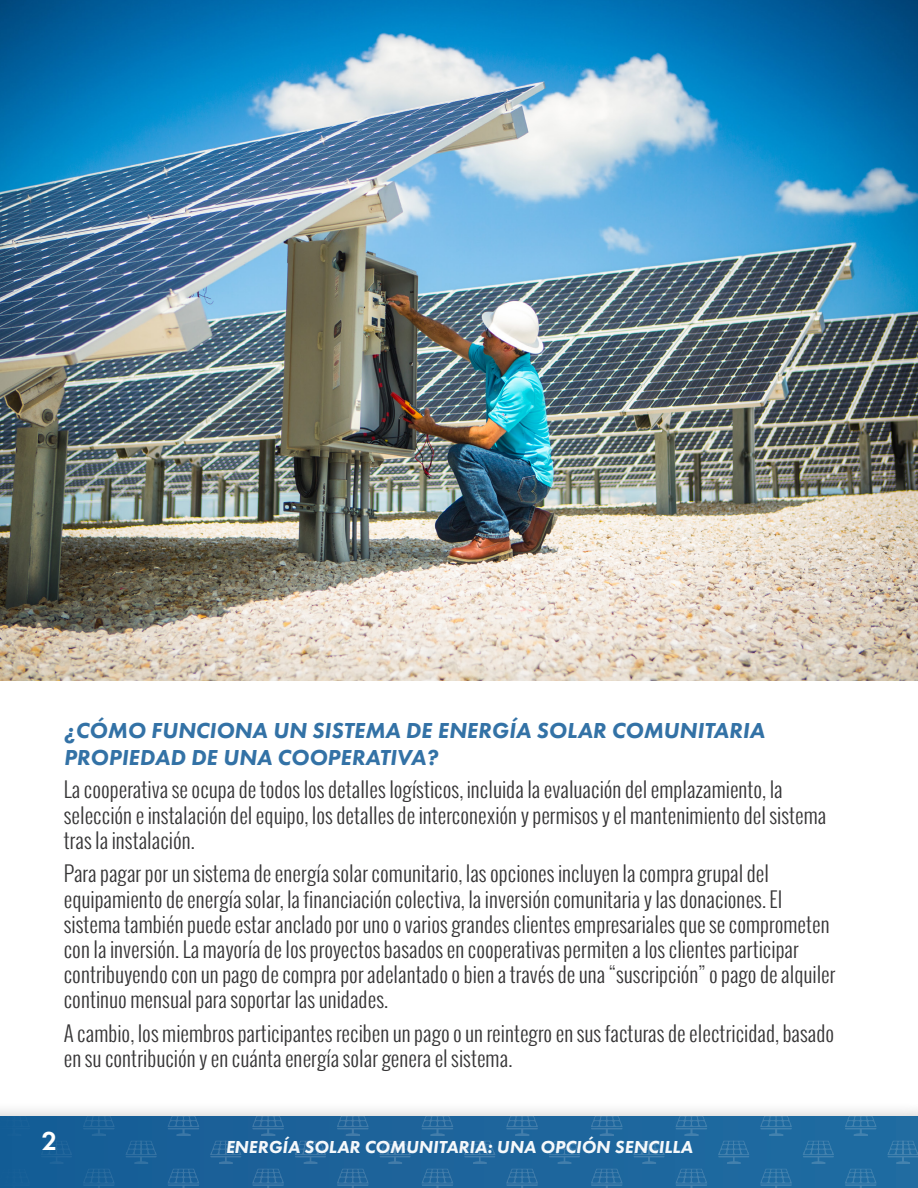
<style>
.page{position:relative;width:918px;height:1188px;background:#fff}
.page>*{position:absolute;margin:0;border:0;box-sizing:border-box;transform-origin:0 0}
.t1{font:600 27px "Futura PT";color:#fff}
.Title_2{font:italic 800 22.5px/27px "Futura PT";color:#3372a6}
.Main_Paragraph{font:300 21px/25.2px "Oswald";color:#363536}
.t2{font:italic 800 18px "Futura PT";color:#fff}
</style>
<div class="page">
<img style="left:0;top:0;width:918px;height:681px">
<div style="left:0;top:1102px;width:918px;height:86px;background:#231f20;opacity:.39"></div>
<div style="left:0;top:1116px;width:918px;height:72px;background:#1d649b"></div>
<svg style="left:0;top:1169px;width:12px;height:19px"></svg>
<svg style="left:91px;top:1169px;width:23px;height:19px"></svg>
<svg style="left:168px;top:1169px;width:31px;height:19px"></svg>
<svg style="left:252px;top:1169px;width:32px;height:19px"></svg>
<svg style="left:337px;top:1169px;width:32px;height:19px"></svg>
<svg style="left:422px;top:1169px;width:31px;height:19px"></svg>
<svg style="left:506px;top:1169px;width:32px;height:19px"></svg>
<svg style="left:591px;top:1169px;width:32px;height:19px"></svg>
<svg style="left:676px;top:1169px;width:31px;height:19px"></svg>
<svg style="left:760px;top:1169px;width:32px;height:19px"></svg>
<svg style="left:845px;top:1169px;width:32px;height:19px"></svg>
<svg style="left:0;top:1116px;width:12px;height:20px"></svg>
<svg style="left:88px;top:1116px;width:26px;height:20px"></svg>
<svg style="left:126px;top:1141px;width:31px;height:23px"></svg>
<svg style="left:168px;top:1116px;width:31px;height:20px"></svg>
<svg style="left:210px;top:1141px;width:31px;height:23px"></svg>
<svg style="left:252px;top:1116px;width:32px;height:20px"></svg>
<svg style="left:295px;top:1141px;width:31px;height:23px"></svg>
<svg style="left:337px;top:1116px;width:32px;height:20px"></svg>
<svg style="left:379px;top:1141px;width:32px;height:23px"></svg>
<svg style="left:421px;top:1116px;width:32px;height:20px"></svg>
<svg style="left:464px;top:1141px;width:31px;height:23px"></svg>
<svg style="left:506px;top:1116px;width:32px;height:20px"></svg>
<svg style="left:549px;top:1141px;width:31px;height:23px"></svg>
<svg style="left:591px;top:1116px;width:32px;height:20px"></svg>
<svg style="left:633px;top:1141px;width:32px;height:23px"></svg>
<svg style="left:675px;top:1116px;width:32px;height:20px"></svg>
<svg style="left:718px;top:1141px;width:31px;height:23px"></svg>
<svg style="left:760px;top:1116px;width:32px;height:20px"></svg>
<svg style="left:803px;top:1141px;width:31px;height:23px"></svg>
<svg style="left:845px;top:1116px;width:32px;height:20px"></svg>
<svg style="left:887px;top:1141px;width:31px;height:23px"></svg>
<p class="Title_2" style="left:64px;top:716px;width:702px">¿CÓMO FUNCIONA UN SISTEMA DE ENERGÍA SOLAR COMUNITARIA<br>PROPIEDAD DE UNA COOPERATIVA?</p>
<p class="Main_Paragraph" style="left:64px;top:777px;width:764px">La cooperativa se ocupa de todos los detalles logísticos, incluida la evaluación del emplazamiento, la selección e instalación del equipo, los detalles de interconexión y permisos y el mantenimiento del sistema tras la instalación.</p>
<p class="Main_Paragraph" style="left:64px;top:861px;width:773px">Para pagar por un sistema de energía solar comunitario, las opciones incluyen la compra grupal del equipamiento de energía solar, la financiación colectiva, la inversión comunitaria y las donaciones. El sistema también puede estar anclado por uno o varios grandes clientes empresariales que se comprometen con la inversión. La mayoría de los proyectos basados en cooperativas permiten a los clientes participar contribuyendo con un pago de compra por adelantado o bien a través de una “suscripción” o pago de alquiler continuo mensual para soportar las unidades.</p>
<p class="Main_Paragraph" style="left:64px;top:1021px;width:772px">A cambio, los miembros participantes reciben un pago o un reintegro en sus facturas de electricidad, basado en su contribución y en cuánta energía solar genera el sistema.</p>
<p class="t1" style="left:42px;top:1124px;width:17px">2</p>
<p class="t2" style="left:225px;top:1136px;width:469px">ENERGÍA SOLAR COMUNITARIA: UNA OPCIÓN SENCILLA</p>
</div>
